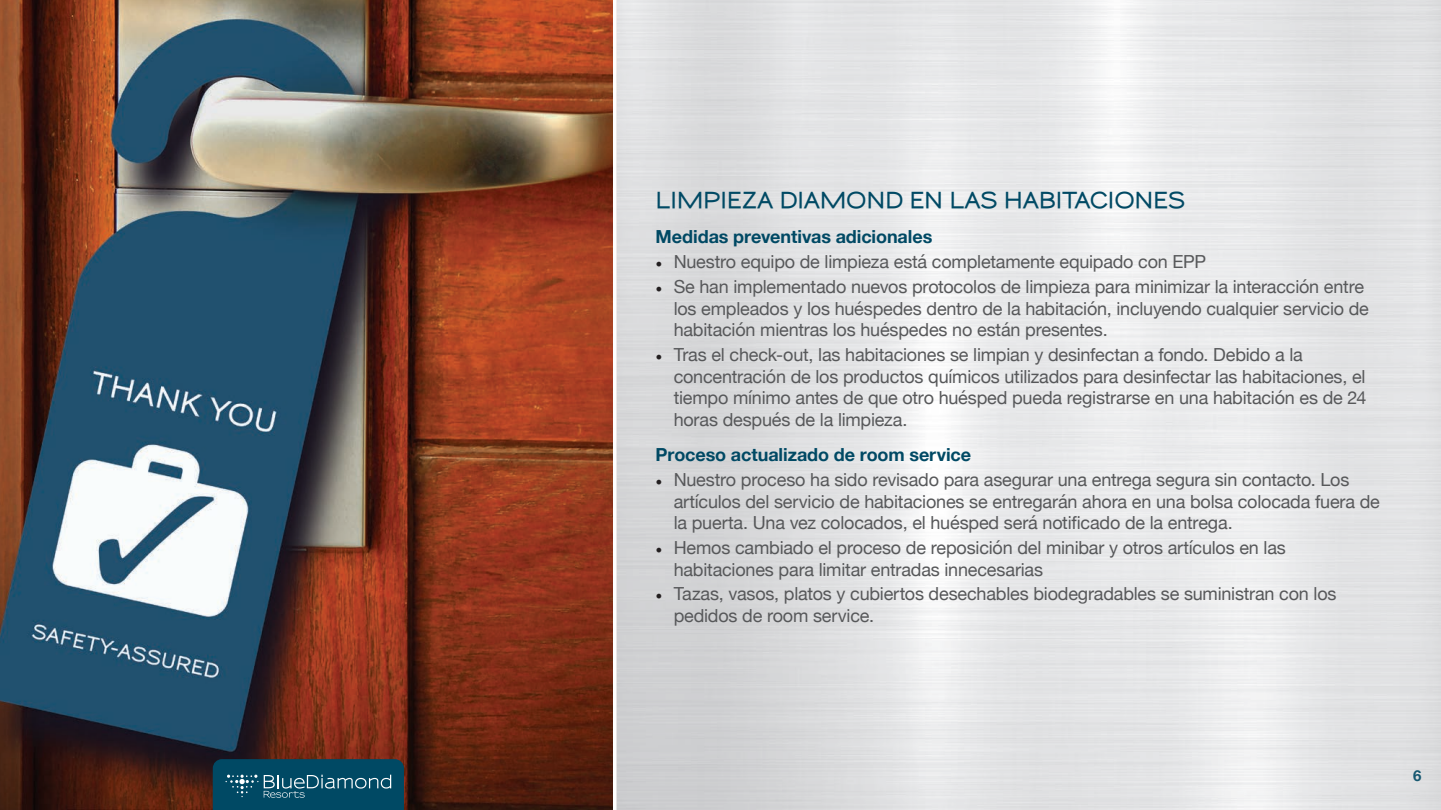
<style>
.page{position:relative;width:1441px;height:810px;background:#fff}
.page>*{position:absolute;margin:0;border:0;box-sizing:border-box;transform-origin:0 0}
.t1{font:800 21px "Sansumi";letter-spacing:-.005em;color:#004964}
.t2{font:18px/21.6px "Helvetica Neue";letter-spacing:-.01em;color:#57585a}
.t3{font:700 18px "Helvetica Neue";letter-spacing:-.005em;color:#004964}
.t4{font:700 15px "Helvetica Neue";color:#004964}
.s1{font-family:"Minion Pro";color:#231f20}
</style>
<div class="page">
<img style="left:0;top:0;width:1440px;height:810px">
<hr style="left:613px;top:0;width:3px;height:810px;background:#fff">
<svg style="left:213px;top:759px;width:191px;height:51px;background:#10546d"></svg>
<p class="t1" style="left:655px;top:188px;width:531px">LIMPIEZA DIAMOND EN LAS HABITACIONES</p>
<p class="t3" style="left:655px;top:223px;width:278px">Medidas preventivas adicionales</p>
<p class="t2" style="left:655px;top:252px;width:552px"><span class="s1">•</span> Nuestro equipo de limpieza está completamente equipado con EPP</p>
<p class="t2" style="left:673px;top:277px;width:696px;text-indent:-18px"><span class="s1">•</span> Se han implementado nuevos protocolos de limpieza para minimizar la interacción entre los empleados y los huéspedes dentro de la habitación, incluyendo cualquier servicio de habitación mientras los huéspedes no están presentes.</p>
<p class="t2" style="left:673px;top:345px;width:694px;text-indent:-18px"><span class="s1">•</span> Tras el check-out, las habitaciones se limpian y desinfectan a fondo. Debido a la concentración de los productos químicos utilizados para desinfectar las habitaciones, el tiempo mínimo antes de que otro huésped pueda registrarse en una habitación es de 24 horas después de la limpieza.</p>
<p class="t3" style="left:655px;top:441px;width:317px">Proceso actualizado de room service</p>
<p class="t2" style="left:673px;top:470px;width:707px;text-indent:-18px"><span class="s1">•</span> Nuestro proceso ha sido revisado para asegurar una entrega segura sin contacto. Los artículos del servicio de habitaciones se entregarán ahora en una bolsa colocada fuera de la puerta. Una vez colocados, el huésped será notificado de la entrega.</p>
<p class="t2" style="left:673px;top:538px;width:613px;text-indent:-18px"><span class="s1">•</span> Hemos cambiado el proceso de reposición del minibar y otros artículos en las habitaciones para limitar entradas innecesarias</p>
<p class="t2" style="left:673px;top:584px;width:664px;text-indent:-18px"><span class="s1">•</span> Tazas, vasos, platos y cubiertos desechables biodegradables se suministran con los pedidos de room service.</p>
<p class="t4" style="left:1412px;top:764px;width:10px">6</p>
</div>
